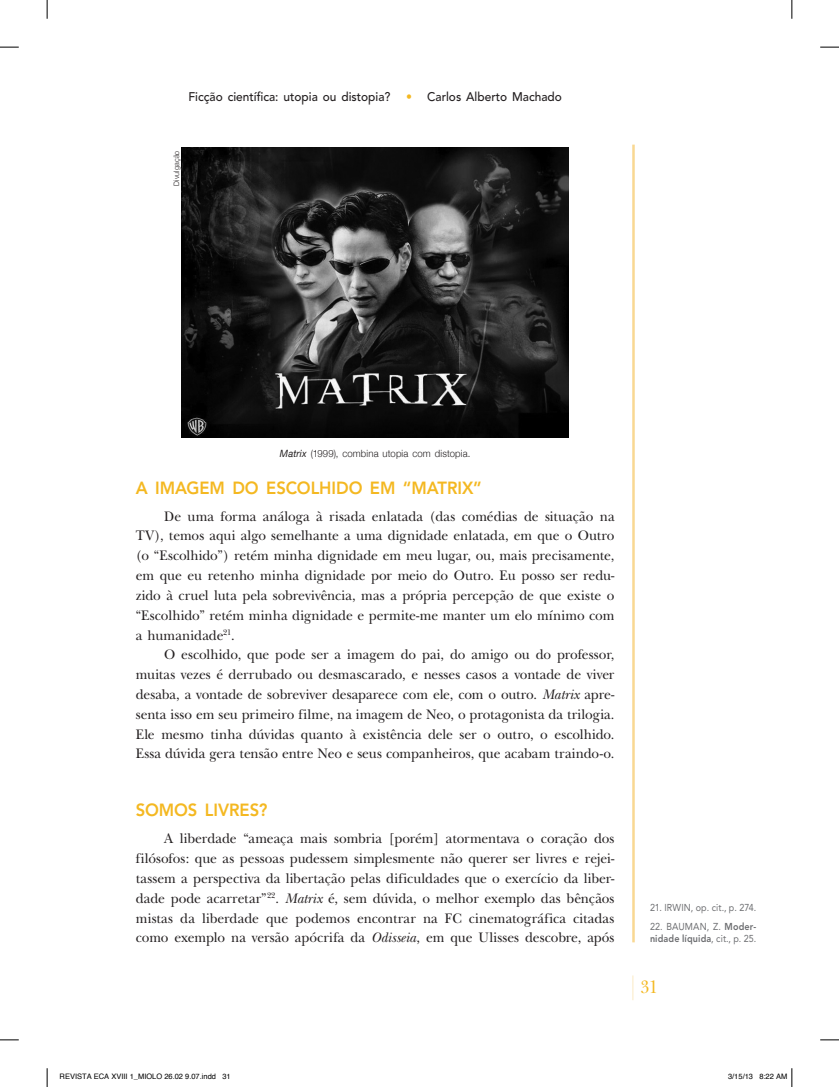
<style>
.page{position:relative;width:839px;height:1087px;background:#fff}
.page>*{position:absolute;margin:0;border:0;box-sizing:border-box;transform-origin:0 0}
.t1{font:18.75px "New Baskerville";color:#f4b821;scale:.9 1}
.t2{font:800 17.5px "Avenir LT Std";letter-spacing:-.005em;color:#f4b821;scale:.95 1}
.t3{font:14.38px/19.8px "New Baskerville";color:#231f20;text-align:justify;scale:.95 1}
.t4{font:500 12.5px "Avenir LT Std";color:#231f20;scale:.95 1}
.t5{font:10px/12px "Avenir LT Std";color:#6c6d70;scale:.9 1}
.t6{font:300 10px "Helvetica Neue";letter-spacing:.015em;color:#231f20;scale:.95 1}
.t7{font:7.5px "Helvetica";color:#000}
.t8{font:300 7.5px "Helvetica Neue";letter-spacing:.025em;color:#231f20;scale:.95 1}
.s1{color:#f4b821}
.s2{font-weight:400;font-style:italic}
.s3{font-style:italic}
.s4{font-weight:800}
</style>
<div class="page">
<hr style="left:632px;top:145px;width:2px;height:797px;background:#f9d892">
<svg style="left:632px;top:975px;width:1px;height:25px"></svg>
<img style="left:181px;top:147px;width:387px;height:290px">
<svg style="left:0;top:46px;width:19px;height:2px"></svg>
<svg style="left:820px;top:46px;width:18px;height:2px"></svg>
<svg style="left:0;top:1039px;width:19px;height:1px"></svg>
<svg style="left:820px;top:1039px;width:18px;height:1px"></svg>
<svg style="left:46px;top:0;width:2px;height:19px"></svg>
<svg style="left:46px;top:1068px;width:2px;height:18px"></svg>
<svg style="left:791px;top:0;width:1px;height:19px"></svg>
<svg style="left:791px;top:1068px;width:1px;height:18px"></svg>
<p class="t4" style="left:188px;top:89px;width:394px">Ficção científica: utopia ou distopia? <span class="s1">•</span> Carlos Alberto Machado</p>
<p class="t8" style="left:170px;top:186px;width:39px;rotate:-90deg">Divulgação</p>
<p class="t6" style="left:280px;top:445px;width:202px"><span class="s2">Matrix</span> (1999), combina utopia com distopia.</p>
<p class="t2" style="left:136px;top:477px;width:365px">A IMAGEM DO ESCOLHIDO EM “MATRIX”</p>
<p class="t3" style="left:136px;top:506px;width:505px;text-indent:28px">De uma forma análoga à risada enlatada (das comédias de situação na TV), temos aqui algo semelhante a uma dignidade enlatada, em que o Outro (o “Escolhido”) retém minha dignidade em meu lugar, ou, mais precisamente, em que eu retenho minha dignidade por meio do Outro. Eu posso ser redu&shy;zido à cruel luta pela sobrevivência, mas a própria percepção de que existe o “Escolhido” retém minha dignidade e permite-me manter um elo mínimo com a humanidade<sup>21</sup>.</p>
<p class="t3" style="left:136px;top:645px;width:505px;text-indent:28px">O escolhido, que pode ser a imagem do pai, do amigo ou do professor, muitas vezes é derrubado ou desmascarado, e nesses casos a vontade de viver desaba, a vontade de sobreviver desaparece com ele, com o outro. <span class="s3">Matrix</span> apre&shy;senta isso em seu primeiro filme, na imagem de Neo, o protagonista da trilogia.<br>Ele mesmo tinha dúvidas quanto à existência dele ser o outro, o escolhido.<br>Essa dúvida gera tensão entre Neo e seus companheiros, que acabam traindo-o.</p>
<p class="t2" style="left:136px;top:799px;width:140px">SOMOS LIVRES?</p>
<p class="t3" style="left:136px;top:828px;width:505px;text-indent:28px">A liberdade “ameaça mais sombria [porém] atormentava o coração dos filósofos: que as pessoas pudessem simplesmente não querer ser livres e rejei&shy;tassem a perspectiva da libertação pelas dificuldades que o exercício da liber&shy;dade pode acarretar”<sup>22</sup>. <span class="s3">Matrix</span> é, sem dúvida, o melhor exemplo das bênçãos mistas da liberdade que podemos encontrar na FC cinematográfica citadas como exemplo na versão apócrifa da <span class="s3">Odisseia</span>, em que Ulisses descobre, após</p>
<p class="t5" style="left:649px;top:901px;width:23px">21. IRWIN</p>
<p class="t5" style="left:690px;top:901px;width:74px">, op. cit., p. 274.</p>
<p class="t5" style="left:649px;top:920px;width:120px">22. BAUMAN , Z. <span class="s4">Moder&shy;nidade líquida</span>, cit., p. 25.</p>
<h1 class="t1" style="left:640px;top:975px;width:21px">31</h1>
<p class="t7" style="left:60px;top:1070px;width:172px">REVISTA ECA XVIII 1_MIOLO 26.02 9.07.indd 31</p>
<p class="t7" style="left:727px;top:1070px;width:61px">3/15/13 8:22 AM</p>
</div>
